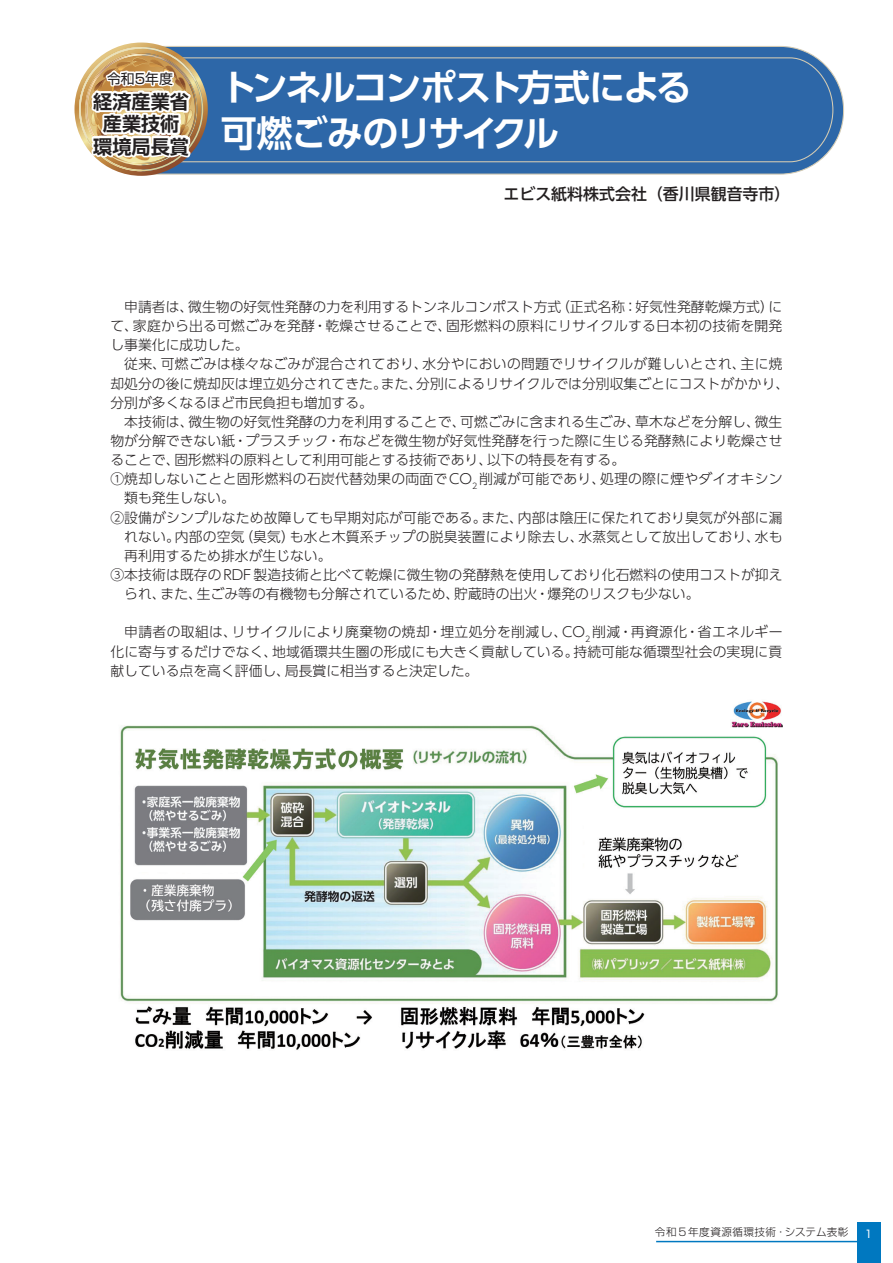
<style>
.page{position:relative;width:893px;height:1263px;background:#fff}
.page>*{position:absolute;margin:0;border:0;box-sizing:border-box;transform-origin:0 0}
.t1{font:700 36.15px/45.8px "UD Shin Go Pro De";letter-spacing:-.07em;color:#fff}
.t2{font:700 19.2px/22.4px "Shin Go Pro De";color:#231f20;text-align:center}
.t3{font:500 15.9px "UD Shin Go Pro";color:#231f20}
.t4{font:300 13.8px/19.2px "UD Shin Go Pro";letter-spacing:.005em;color:#231f20;text-align:justify}
.t5{font:13.8px "Shin Go Pro";color:#231f20}
.t6{font:300 10.65px "Shin Go Pro";letter-spacing:.04em;color:#231f20}
.t7{font:10.65px "Shin Go Pro";color:#fff}
</style>
<div class="page">
<svg style="left:141px;top:46px;width:703px;height:129px;background:#5380b1"></svg>
<div style="left:210px;top:57px;width:623px;height:105px;background:#2d67a8"></div>
<svg style="left:75px;top:47px;width:135px;height:129px"></svg>
<div style="left:857px;top:1222px;width:23px;height:41px;background:#0078c0"></div>
<hr style="left:656px;top:1241px;width:201px;height:1px;background:#0078c0">
<img style="left:120px;top:701px;width:662px;height:349px">
<p class="t5" style="left:107px;top:67px;width:67px">令和5年度</p>
<h2 class="t2" style="left:93px;top:88px;width:97px">経済産業省産業技術環境局長賞</h2>
<h1 class="t1" style="left:221px;top:63px;width:473px">トンネルコンポスト方式による可燃ごみのリサイクル</h1>
<p class="t3" style="left:503px;top:181px;width:289px">エビス紙料株式会社（香川県観音寺市）</p>
<p class="t4" style="left:110px;top:297px;width:673px;text-indent:14px">申請者は、微生物の好気性発酵の力を利用するトンネルコンポスト方式（正式名称：好気性発酵乾燥方式）にて、家庭から出る可燃ごみを発酵・乾燥させることで、固形燃料の原料にリサイクルする日本初の技術を開発し事業化に成功した。</p>
<p class="t4" style="left:110px;top:354px;width:680px;text-align:left;text-indent:14px">従来、可燃ごみは様々なごみが混合されており、水分やにおいの問題でリサイクルが難しいとされ、主に焼却処分の後に焼却灰は埋立処分されてきた。また、分別によるリサイクルでは分別収集ごとにコストがかかり、分別が多くなるほど市民負担も増加する。</p>
<p class="t4" style="left:124px;top:412px;width:660px">本技術は、微生物の好気性発酵の力を利用することで、可燃ごみに含まれる生ごみ、草木などを分解し、微生</p>
<p class="t4" style="left:110px;top:431px;width:674px">物が分解できない紙・プラスチック・布などを微生物が好気性発酵を行った際に生じる発酵熱により乾燥させ</p>
<p class="t4" style="left:110px;top:450px;width:516px">ることで、固形燃料の原料として利用可能とする技術であり、以下の特長を有する。</p>
<p class="t4" style="left:110px;top:469px;width:674px">①焼却しないことと固形燃料の石炭代替効果の両面で CO<sub>2</sub> 削減が可能であり、処理の際に煙やダイオキシン</p>
<p class="t4" style="left:124px;top:488px;width:112px">類も発生しない。</p>
<p class="t4" style="left:110px;top:507px;width:674px">②設備がシンプルなため故障しても早期対応が可能である。また、内部は陰圧に保たれており臭気が外部に漏</p>
<p class="t4" style="left:124px;top:526px;width:660px">れない。内部の空気（臭気）も水と木質系チップの脱臭装置により除去し、水蒸気として放出しており、水も</p>
<p class="t4" style="left:124px;top:545px;width:209px">再利用するため排水が生じない。</p>
<p class="t4" style="left:110px;top:565px;width:674px">③本技術は既存の RDF製造技術と比べて乾燥に微生物の発酵熱を使用しており化石燃料の使用コストが抑え</p>
<p class="t4" style="left:124px;top:584px;width:577px">られ、また、生ごみ等の有機物も分解されているため、貯蔵時の出火・爆発のリスクも少ない。</p>
<p class="t4" style="left:110px;top:622px;width:673px;text-indent:14px">申請者の取組は、リサイクルにより廃棄物の焼却・埋立処分を削減し、CO<sub>2</sub> 削減・再資源化・省エネルギー化に寄与するだけでなく、地域循環共生圏の形成にも大きく貢献している。持続可能な循環型社会の実現に貢献している点を高く評価し、局長賞に相当すると決定した。</p>
<p class="t6" style="left:655px;top:1223px;width:195px">令和 5年度資源循環技術・システム表彰</p>
<p class="t7" style="left:864px;top:1225px;width:10px">1</p>
</div>
